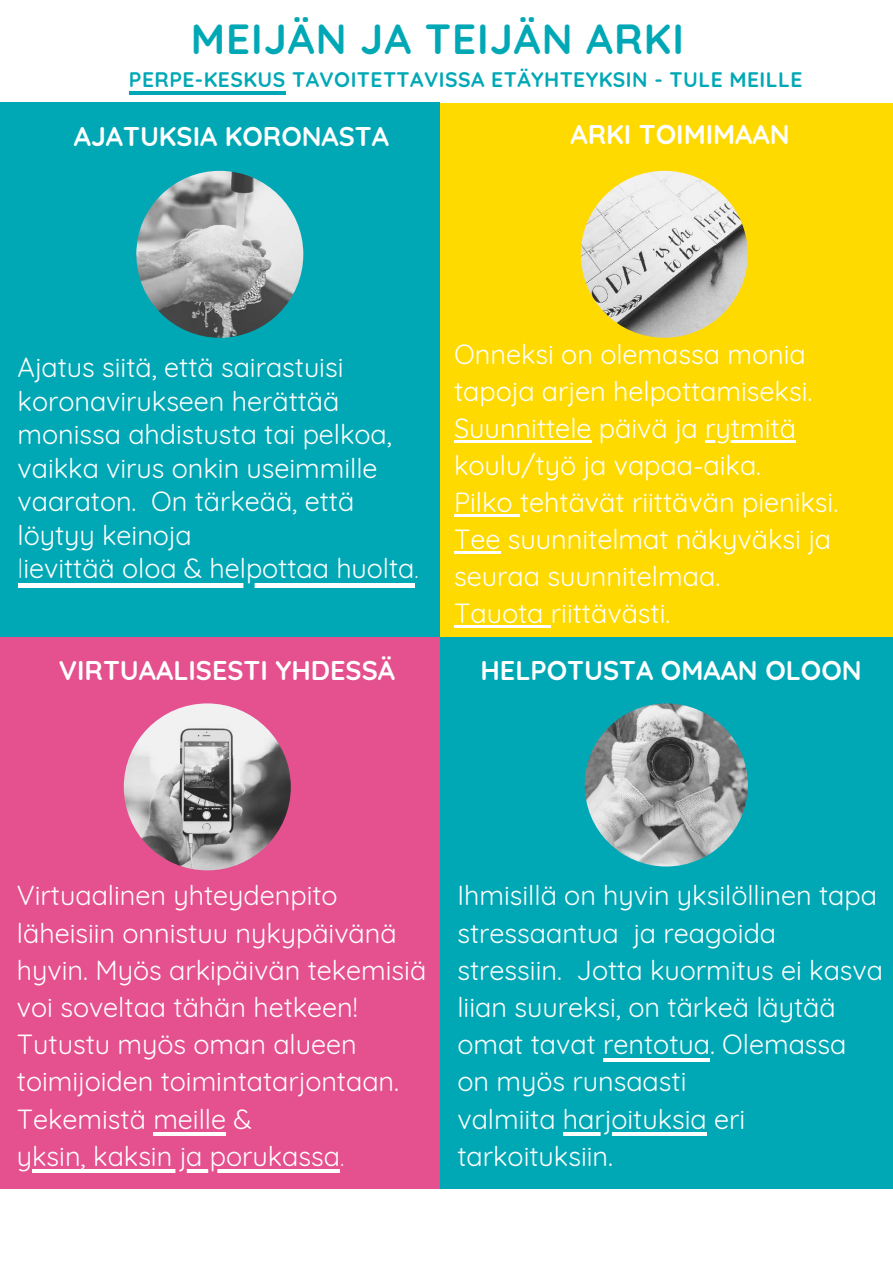
<style>
.page{position:relative;width:893px;height:1263px;background:#fff}
.page>*{position:absolute;margin:0;border:0;box-sizing:border-box;transform-origin:0 0}
.t1{font:700 42px "Quicksand";letter-spacing:.025em;color:#00a8b5}
.t2{font:27px/37.2px "Quicksand";color:#fff}
.t3{font:700 27px "Quicksand";color:#fff}
.t4{font:700 21px "Quicksand";letter-spacing:.02em;color:#00a8b5}
.s1{font-weight:300}
</style>
<div class="page">
<div style="left:439px;top:103px;width:454px;height:534px;background:#ffda00"></div>
<div style="left:439px;top:637px;width:454px;height:551px;background:#00a8b5"></div>
<div style="left:0;top:103px;width:439px;height:548px;background:#00a8b5"></div>
<div style="left:0;top:637px;width:439px;height:551px;background:#e5508e"></div>
<img style="left:136px;top:171px;width:167px;height:167px;border-radius:50%">
<img style="left:581px;top:171px;width:167px;height:167px;border-radius:50%">
<img style="left:124px;top:703px;width:167px;height:167px;border-radius:50%">
<img style="left:585px;top:703px;width:163px;height:163px;border-radius:50%">
<hr style="left:454px;top:440px;width:137px;height:3px;background:#fff">
<hr style="left:705px;top:440px;width:91px;height:3px;background:#fff">
<hr style="left:454px;top:514px;width:66px;height:3px;background:#fff">
<hr style="left:454px;top:551px;width:46px;height:3px;background:#fff">
<hr style="left:454px;top:626px;width:89px;height:2px;background:#fff">
<svg style="left:543px;top:626px;width:8px;height:2px"></svg>
<hr style="left:603px;top:1058px;width:107px;height:3px;background:#fff">
<hr style="left:563px;top:1132px;width:144px;height:4px;background:#fff">
<hr style="left:153px;top:1132px;width:73px;height:4px;background:#fff">
<hr style="left:32px;top:1169px;width:308px;height:4px;background:#fff">
<svg style="left:18px;top:583px;width:5px;height:5px"></svg>
<div style="left:23px;top:583px;width:391px;height:5px;background:#fff"></div>
<hr style="left:129px;top:91px;width:157px;height:4px;background:#00a8b5">
<h1 class="t1" style="left:191px;top:5px;width:495px">MEIJÄN JA TEIJÄN ARKI</h1>
<p class="t4" style="left:129px;top:62px;width:675px">PERPE-KESKUS TAVOITETTAVISSA ETÄYHTEYKSIN - TULE MEILLE</p>
<p class="t3" style="left:74px;top:114px;width:316px">AJATUKSIA KORONASTA</p>
<p class="t3" style="left:570px;top:112px;width:221px">ARKI TOIMIMAAN</p>
<p class="t2" style="left:18px;top:348px;width:402px;line-height:33.5px">Ajatus siitä, että sairastuisi koronavirukseen herättää monissa ahdistusta tai pelkoa, vaikka virus onkin useimmille vaaraton. On tärkeää, että löytyy keinoja<br><span class="s1">l</span> ievittää oloa &amp; helpottaa huolta<span class="s1">.</span></p>
<p class="t3" style="left:59px;top:648px;width:338px">VIRTUAALISESTI YHDESSÄ</p>
<p class="t2" style="left:454px;top:333px;width:386px">Onneksi on olemassa monia tapoja arjen helpottamiseksi.<br>Suunnittele päivä ja rytmitä koulu/työ ja vapaa-aika.<br>Pilko tehtävät riittävän pieniksi.<br>Tee suunnitelmat näkyväksi ja seuraa suunnitelmaa.<br>Tauota riittävästi.</p>
<p class="t3" style="left:480px;top:648px;width:383px">HELPOTUSTA OMAAN OLOON</p>
<p class="t2" style="left:17px;top:874px;width:411px">Virtuaalinen yhteydenpito läheisiin onnistuu nykypäivänä hyvin. Myös arkipäivän tekemisiä voi soveltaa tähän hetkeen!<br>Tutustu myös oman alueen toimijoiden toimintatarjontaan.<br>Tekemistä meille &amp;<br>y ksin, kaksin ja porukassa<span class="s1">.</span></p>
<p class="t2" style="left:457px;top:874px;width:427px">Ihmisillä on hyvin yksilöllinen tapa stressaantua ja reagoida stressiin. Jotta kuormitus ei kasva liian suureksi, on tärkeä läytää omat tavat rentotua. Olemassa on myös runsaasti<br>valmiita harjoituksia eri tarkoituksiin.</p>
</div>
